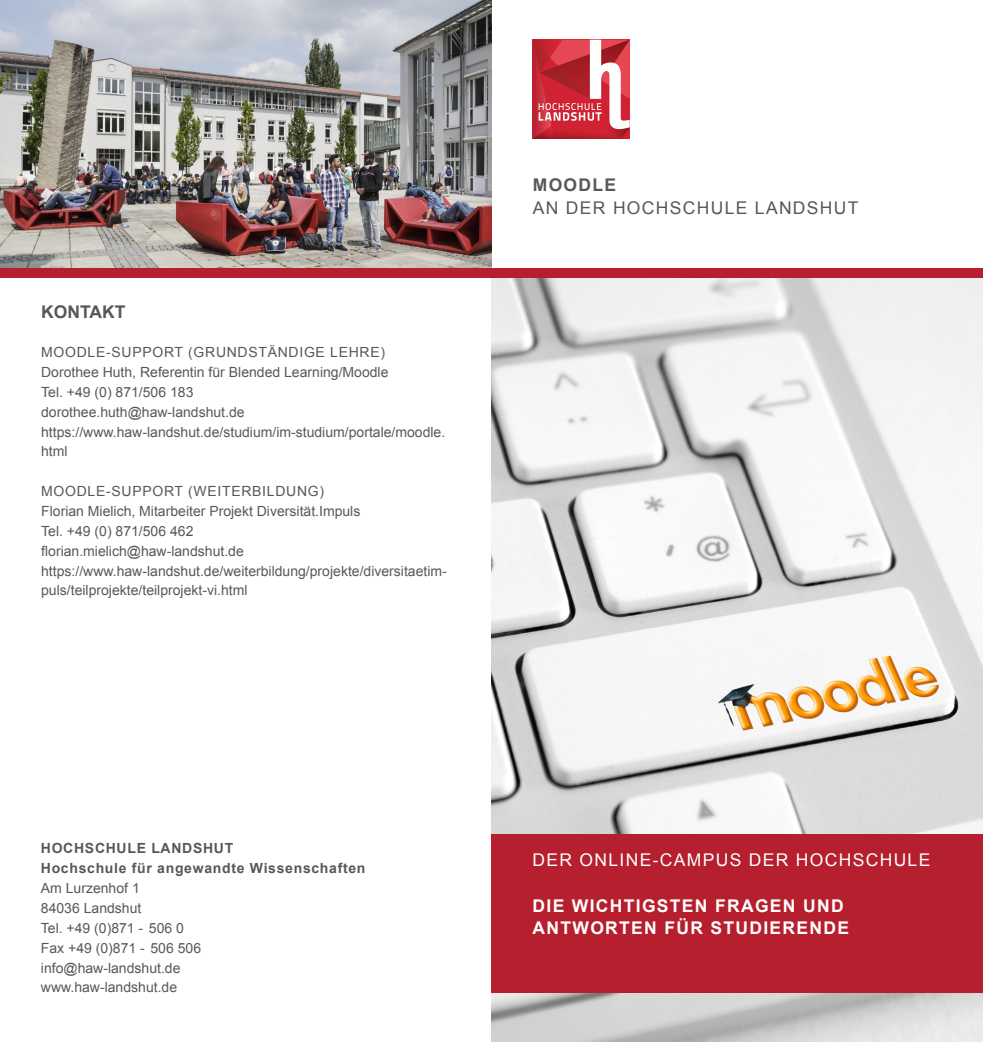
<style>
.page{position:relative;width:983px;height:1042px;background:#fff}
.page>*{position:absolute;margin:0;border:0;box-sizing:border-box;transform-origin:0 0}
.t1{font:700 17.5px/22.8px "Arial";letter-spacing:.075em;color:#fff}
.t2{font:17.5px "Arial";letter-spacing:.075em;color:#fff}
.t3{font:17.5px "Arial";letter-spacing:.075em;color:#57585a}
.Fließtext{font:700 17.5px "Arial";color:#57585a}
.Fließtext-2{font:14px/19.8px "Arial";color:#57585a}
.Fließtext-3{font:14px "Arial";letter-spacing:.05em;color:#57585a}
.t4{font:700 14px "Arial";letter-spacing:.05em;color:#57585a}
</style>
<div class="page">
<svg style="left:532px;top:40px;width:97px;height:99px"></svg>
<img style="left:0;top:0;width:491px;height:268px">
<img style="left:491px;top:278px;width:491px;height:764px">
<div style="left:491px;top:834px;width:491px;height:159px;background:#b61f2d"></div>
<div style="left:0;top:268px;width:982px;height:10px;background:#b61f2d"></div>
<p class="Fließtext" style="left:41px;top:300px;width:86px">KONTAKT</p>
<p class="Fließtext-3" style="left:41px;top:343px;width:345px">MOODLE-SUPPORT (GRUNDSTÄNDIGE LEHRE)</p>
<p class="Fließtext-2" style="left:41px;top:362px;width:349px">Dorothee Huth, Referentin für Blended Learning/Moodle</p>
<p class="Fließtext-2" style="left:41px;top:382px;width:154px">Tel. +49 (0) 871/506 183</p>
<p class="Fließtext-2" style="left:41px;top:402px;width:205px">dorothee.huth@haw-landshut.de</p>
<p class="Fließtext-2" style="left:41px;top:422px;width:405px">https://www.haw-landshut.de/studium/im-studium/portale/moodle. html</p>
<p class="Fließtext-3" style="left:41px;top:482px;width:284px">MOODLE-SUPPORT (WEITERBILDUNG)</p>
<p class="Fließtext-2" style="left:41px;top:501px;width:320px">Florian Mielich, Mitarbeiter Projekt Diversität.Impuls</p>
<p class="Fließtext-2" style="left:41px;top:521px;width:154px">Tel. +49 (0) 871/506 462</p>
<p class="Fließtext-2" style="left:41px;top:541px;width:204px">florian.mielich@haw-landshut.de</p>
<p class="Fließtext-2" style="left:41px;top:561px;width:407px">https://www.haw-landshut.de/weiterbildung/projekte/diversitaetim&shy;puls/teilprojekte/teilprojekt-vi.html</p>
<p class="Fließtext" style="left:532px;top:174px;width:85px">MOODLE</p>
<p class="t3" style="left:532px;top:196px;width:327px">AN DER HOCHSCHULE LANDSHUT</p>
<p class="t4" style="left:41px;top:839px;width:194px">HOCHSCHULE LANDSHUT</p>
<p class="t4" style="left:41px;top:859px;width:326px">Hochschule für angewandte Wissenschaften</p>
<p class="Fließtext-2" style="left:41px;top:878px;width:100px">Am Lurzenhof 1</p>
<p class="Fließtext-2" style="left:41px;top:898px;width:102px">84036 Landshut</p>
<p class="Fließtext-2" style="left:41px;top:918px;width:145px">Tel. +49 (0)871 - 506 0</p>
<p class="Fließtext-2" style="left:41px;top:938px;width:162px">Fax +49 (0)871 - 506 506</p>
<p class="Fließtext-2" style="left:41px;top:958px;width:141px">info@haw-landshut.de</p>
<p class="Fließtext-2" style="left:41px;top:977px;width:138px">www.haw-landshut.de</p>
<p class="t2" style="left:532px;top:848px;width:399px">DER ONLINE-CAMPUS DER HOCHSCHULE</p>
<p class="t1" style="left:532px;top:894px;width:318px">DIE WICHTIGSTEN FRAGEN UND<br>ANTWORTEN FÜR STUDIERENDE</p>
</div>
